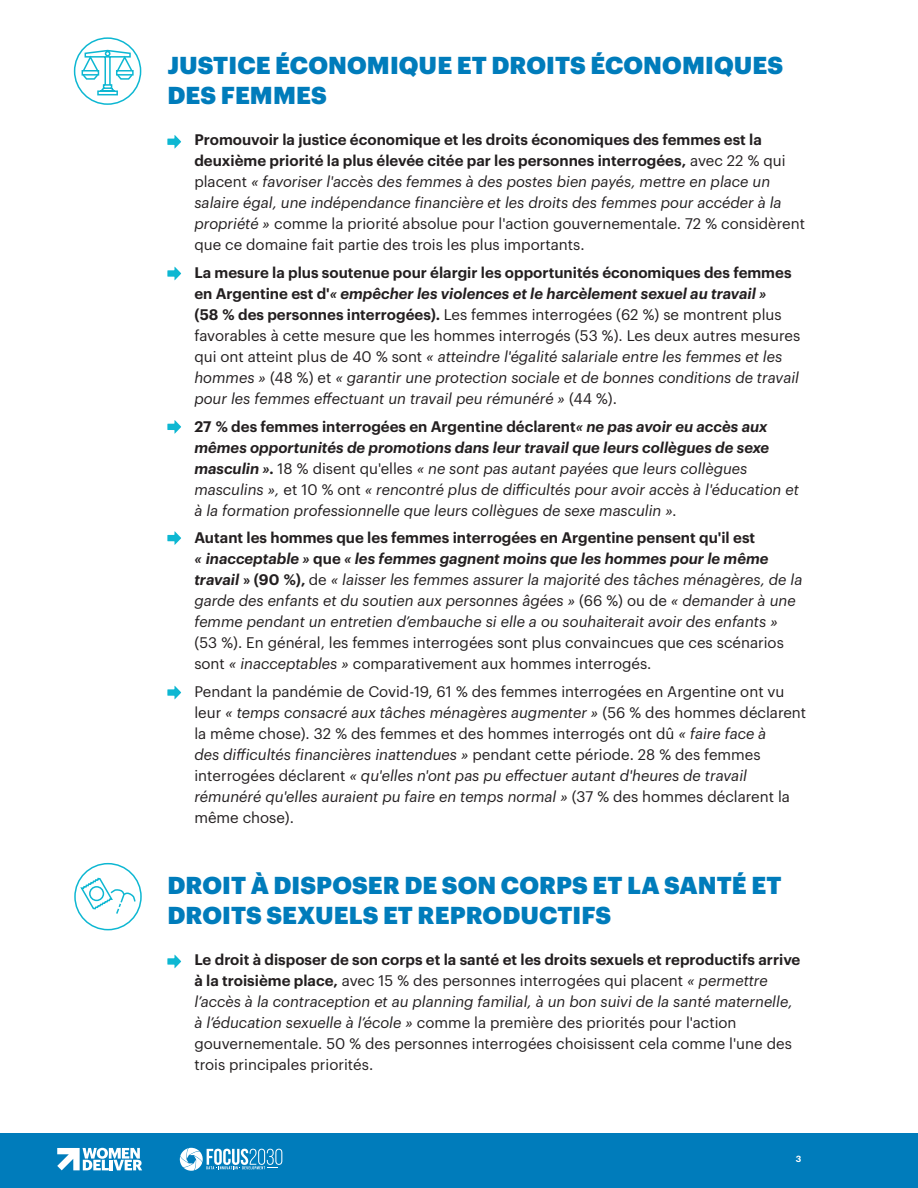
<style>
.page{position:relative;width:918px;height:1188px;background:#fff}
.page>*{position:absolute;margin:0;border:0;box-sizing:border-box;transform-origin:0 0}
.Subhead{font:900 24px/30px "Graphik";letter-spacing:.005em;color:#007cbb}
.Body{font:italic 15px/21px "Graphik";color:#231f20}
.Body-2{font:15px/21px "Graphik";color:#231f20}
.Body-3{font:600 8.7px "Graphik";color:#fff}
.s1{font-weight:600;font-style:normal}
.s2{font-style:normal}
.s3{font-weight:600}
.s4{font-style:italic}
</style>
<div class="page">
<div style="left:0;top:1133px;width:918px;height:55px;background:#007cbb"></div>
<svg style="left:179px;top:1148px;width:103px;height:23px"></svg>
<svg style="left:57px;top:1148px;width:85px;height:22px"></svg>
<svg style="left:167px;top:135px;width:14px;height:14px"></svg>
<svg style="left:167px;top:267px;width:14px;height:13px"></svg>
<svg style="left:167px;top:420px;width:14px;height:14px"></svg>
<svg style="left:167px;top:531px;width:14px;height:14px"></svg>
<svg style="left:167px;top:686px;width:14px;height:13px"></svg>
<svg style="left:167px;top:955px;width:14px;height:13px"></svg>
<svg style="left:81px;top:49px;width:53px;height:47px"></svg>
<div style="left:74px;top:37px;width:67px;height:68px;border:2px solid #0db7d2;border-radius:50%"></div>
<div style="left:74px;top:863px;width:68px;height:67px;border:2px solid #0db7d2;border-radius:50%"></div>
<svg style="left:79px;top:877px;width:57px;height:39px"></svg>
<p class="Subhead" style="left:167px;top:48px;width:617px">JUSTICE ÉCONOMIQUE ET DROITS ÉCONOMIQUES<br>DES FEMMES</p>
<p class="Body" style="left:194px;top:128px;width:612px"><span class="s1">Promouvoir la justice économique et les droits économiques des femmes est la deuxième priorité la plus élevée citée par les personnes interrogées,</span> <span class="s2">avec 22 % qui placent</span> « favoriser l'accès des femmes à des postes bien payés, mettre en place un salaire égal, une indépendance financière et les droits des femmes pour accéder à la propriété » <span class="s2">comme la priorité absolue pour l'action gouvernementale. 72 % considèrent que ce domaine fait partie des trois les plus importants.</span></p>
<p class="Body" style="left:194px;top:261px;width:607px"><span class="s1">La mesure la plus soutenue pour élargir les opportunités économiques des femmes en Argentine est d'</span><span class="s3">« empêcher les violences et le harcèlement sexuel au travail »<br></span><span class="s1">(58 % des personnes interrogées).</span> <span class="s2">Les femmes interrogées (62 %) se montrent plus favorables à cette mesure que les hommes interrogés (53 %). Les deux autres mesures qui ont atteint plus de 40 % sont</span> « atteindre l'égalité salariale entre les femmes et les hommes » <span class="s2">(48 %) et</span> « garantir une protection sociale et de bonnes conditions de travail pour les femmes effectuant un travail peu rémunéré » <span class="s2">(44 %).</span></p>
<p class="Body" style="left:194px;top:414px;width:606px"><span class="s1">27 % des femmes interrogées en Argentine déclarent</span><span class="s3">« ne pas avoir eu accès aux mêmes opportunités de promotions dans leur travail que leurs collègues de sexe masculin ».</span> <span class="s2">18 % disent qu'elles</span> « ne sont pas autant payées que leurs collègues masculins », <span class="s2">et 10 % ont</span> « rencontré plus de difficultés pour avoir accès à l'éducation et à la formation professionnelle que leurs collègues de sexe masculin ».</p>
<p class="Body" style="left:194px;top:526px;width:610px"><span class="s1">Autant les hommes que les femmes interrogées en Argentine pensent qu'il est<br></span><span class="s3">« inacceptable »</span> <span class="s1">que</span> <span class="s3">« les femmes gagnent moins que les hommes pour le même travail</span> <span class="s1">» (90 %),</span> <span class="s2">de</span> « laisser les femmes assurer la majorité des tâches ménagères, de la garde des enfants et du soutien aux personnes âgées » <span class="s2">(66 %) ou de</span> « demander à une femme pendant un entretien d’embauche si elle a ou souhaiterait avoir des enfants » <span class="s2">(53 %). En général, les femmes interrogées sont plus convaincues que ces scénarios sont</span> « inacceptables » <span class="s2">comparativement aux hommes interrogés.</span></p>
<p class="Body-2" style="left:194px;top:680px;width:613px">Pendant la pandémie de Covid-19, 61 % des femmes interrogées en Argentine ont vu leur <span class="s4">« temps consacré aux tâches ménagères augmenter »</span> (56 % des hommes déclarent la même chose). 32 % des femmes et des hommes interrogés ont dû <span class="s4">« faire face à<br>des difficultés financières inattendues »</span> pendant cette période. 28 % des femmes interrogées déclarent <span class="s4">« qu'elles n'ont pas pu effectuer autant d'heures de travail rémunéré qu'elles auraient pu faire en temps normal »</span> (37 % des hommes déclarent la même chose).</p>
<p class="Subhead" style="left:167px;top:868px;width:616px">DROIT À DISPOSER DE SON CORPS ET LA SANTÉ ET<br>DROITS SEXUELS ET REPRODUCTIFS</p>
<p class="Body-2" style="left:194px;top:948px;width:608px"><span class="s3">Le droit à disposer de son corps et la santé et les droits sexuels et reproductifs arrive à la troisième place,</span> avec 15 % des personnes interrogées qui placent <span class="s4">« permettre l’accès à la contraception et au planning familial, à un bon suivi de la santé maternelle, à l’éducation sexuelle à l’école »</span> comme la première des priorités pour l'action gouvernementale. 50 % des personnes interrogées choisissent cela comme l'une des trois principales priorités.</p>
<p class="Body-3" style="left:796px;top:1152px;width:7px">3</p>
</div>
